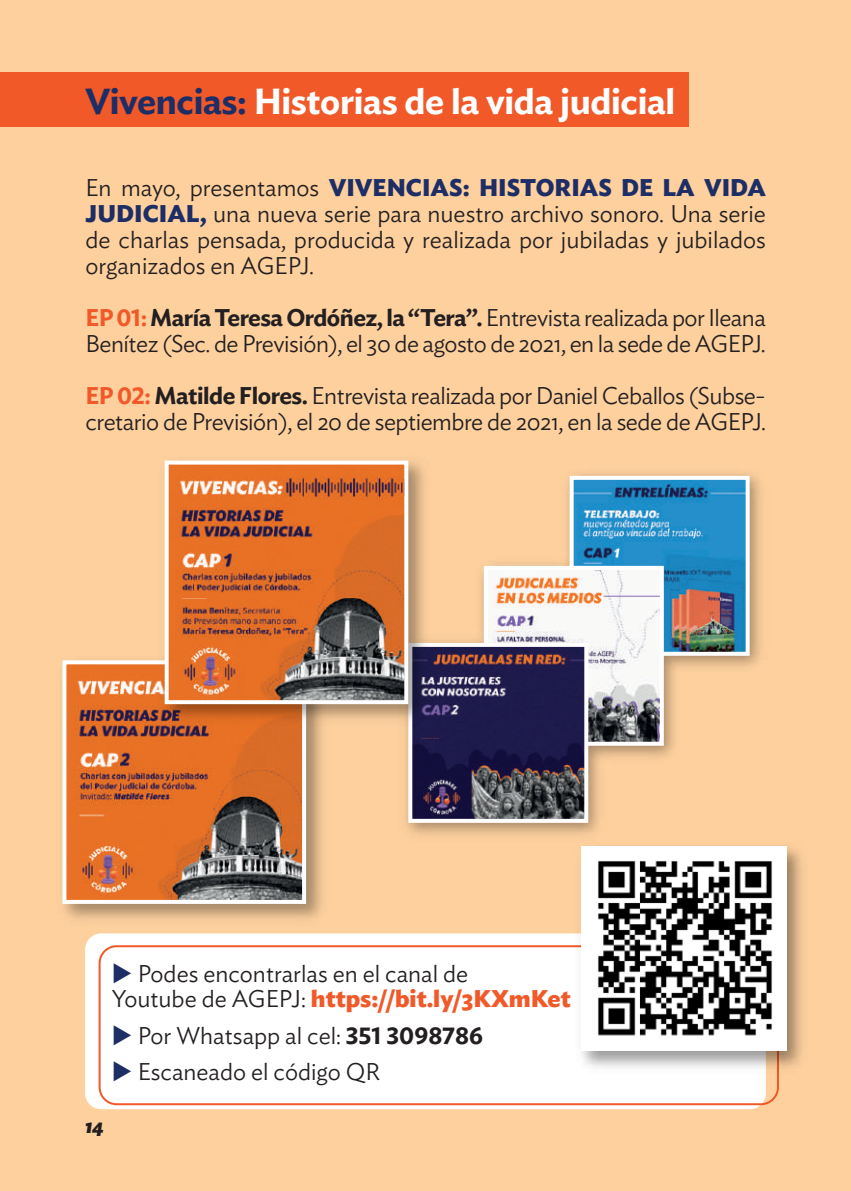
<style>
.page{position:relative;width:851px;height:1191px;background:#fff}
.page>*{position:absolute;margin:0;border:0;box-sizing:border-box;transform-origin:0 0}
.t1{font:600 36px "Ideal Sans";letter-spacing:-.01em;color:#fff}
.t2{font:300 24px/26px "Ideal Sans";letter-spacing:-.02em;color:#231f20}
.t3{font:300 24px/25px "Ideal Sans";color:#231f20}
.t4{font:italic 700 20px "Ideal Sans";color:#231f20}
.s1{color:#1d2e66}
.s2{font-weight:700;color:#1d2e66}
.s3{font-weight:600;color:#f15929}
.s4{font-weight:600}
.s5{font-weight:700;color:#f15929}
</style>
<div class="page">
<div style="left:0;top:0;width:850px;height:1191px;background:#fdd09e"></div>
<div style="left:85px;top:933px;width:680px;height:176px;background:#fff;border-radius:16px"></div>
<img style="left:405px;top:473px;width:356px;height:362px">
<img style="left:574px;top:481px;width:170px;height:170px">
<div style="left:569px;top:476px;width:180px;height:180px;border:4px solid #fff"></div>
<img style="left:489px;top:571px;width:169px;height:169px">
<div style="left:484px;top:566px;width:179px;height:179px;border:4px solid #fff"></div>
<img style="left:413px;top:648px;width:170px;height:170px">
<div style="left:408px;top:643px;width:180px;height:180px;border:4px solid #fff"></div>
<img style="left:67px;top:665px;width:234px;height:234px">
<div style="left:62px;top:660px;width:244px;height:244px;border:4px solid #fff"></div>
<img style="left:156px;top:460px;width:278px;height:270px">
<img style="left:170px;top:465px;width:233px;height:234px">
<div style="left:165px;top:460px;width:243px;height:244px;border:4px solid #fff"></div>
<svg style="left:99px;top:945px;width:679px;height:160px"></svg>
<div style="left:0;top:73px;width:688px;height:54px;background:#f15929"></div>
<img style="left:572px;top:846px;width:230px;height:231px">
<img style="left:581px;top:846px;width:205px;height:205px">
<h1 class="t1" style="left:85px;top:88px;width:591px"><span class="s1">Vivencias:</span> Historias de la vida judicial</h1>
<p class="t2" style="left:85px;top:177px;width:681px;text-align:justify">En mayo, presentamos <span class="s2">VIVENCIAS: HISTORIAS DE LA VIDA JUDICIAL,</span> una nueva serie para nuestro archivo sonoro. Una serie de charlas pensada, producida y realizada por jubiladas y jubilados organizados en AGEPJ.</p>
<p class="t2" style="left:85px;top:307px;width:681px"><span class="s3">EP 01:</span> <span class="s4">María Teresa Ordóñez, la “Tera”.</span> Entrevista realizada por Ileana<br>Benítez (Sec. de Previsión), el 30 de agosto de 2021, en la sede de AGEPJ.</p>
<p class="t2" style="left:85px;top:385px;width:681px"><span class="s3">EP 02:</span> <span class="s4">Matilde Flores.</span> Entrevista realizada por Daniel Ceballos (Subse&shy;cretario de Previsión), el 20 de septiembre de 2021, en la sede de AGEPJ.</p>
<p class="t3" style="left:112px;top:963px;width:460px"><span class="s1">◆</span> Podes encontrarlas en el canal de<br>Youtube de AGEPJ: <span class="s5">https://bit.ly/3KXmKet</span></p>
<p class="t3" style="left:112px;top:1025px;width:373px"><span class="s1">◆</span> Por Whatsapp al cel: <span class="s4">351 3098786</span></p>
<p class="t3" style="left:112px;top:1061px;width:270px"><span class="s1">◆</span> Escaneado el código QR</p>
<p class="t4" style="left:85px;top:1117px;width:20px">14</p>
</div>
